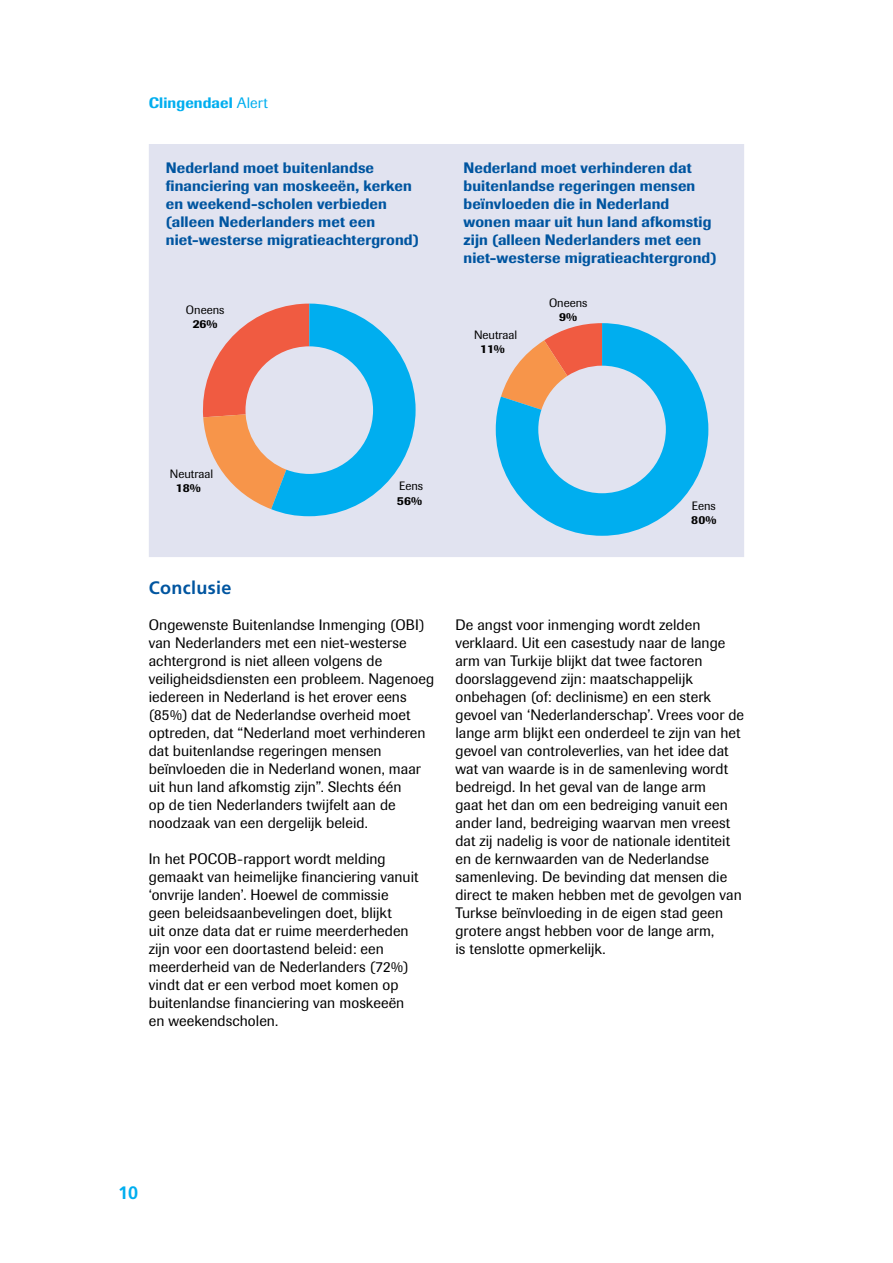
<style>
.page{position:relative;width:893px;height:1263px;background:#fff}
.page>*{position:absolute;margin:0;border:0;box-sizing:border-box;transform-origin:0 0}
.t1{font:700 18px "Frutiger LT Std";letter-spacing:.02em;color:#0055a0}
.t2{font:700 18px "Frutiger LT Std";color:#00aeef}
.P_first{font:15px/18px "Imago";letter-spacing:.005em;color:#000}
.P_H{font:15px/18px "Imago";letter-spacing:.005em;color:#000}
.Caption_F{font:500 15px/18px "Imago";letter-spacing:.01em;color:#0055a0}
.t3{font:500 15px "Imago";letter-spacing:.01em;color:#00aeef}
.t4{font:12px/14.4px "Imago";color:#000;text-align:center}
.s1{font-weight:400}
.s2{font-weight:500}
</style>
<div class="page">
<div style="left:149px;top:144px;width:595px;height:413px;background:#e1e3f0"></div>
<svg style="left:199px;top:304px;width:217px;height:212px;background:#a7bbca"></svg>
<svg style="left:496px;top:323px;width:212px;height:213px;background:#88c3de"></svg>
<p class="t3" style="left:149px;top:94px;width:121px">Clingendael <span class="s1">Alert</span></p>
<p class="Caption_F" style="left:166px;top:159px;width:255px">Nederland moet buitenlandse financiering van moskeeën, kerken en weekend-scholen verbieden (alleen Nederlanders met een niet‑westerse migratieachtergrond)</p>
<p class="t4" style="left:186px;top:302px;width:40px">Oneens<br><span class="s2">26%</span></p>
<p class="Caption_F" style="left:463px;top:159px;width:255px">Nederland moet verhinderen dat buitenlandse regeringen mensen beïnvloeden die in Nederland wonen maar uit hun land afkomstig zijn (alleen Nederlanders met een niet‑westerse migratieachtergrond)</p>
<p class="t4" style="left:549px;top:295px;width:40px">Oneens<br><span class="s2">9%</span></p>
<p class="t4" style="left:474px;top:327px;width:45px">Neutraal<br><span class="s2">11%</span></p>
<p class="t4" style="left:170px;top:466px;width:45px">Neutraal<br><span class="s2">18%</span></p>
<p class="t4" style="left:397px;top:479px;width:28px;text-align:left">Eens<br><span class="s2">56%</span></p>
<p class="t4" style="left:691px;top:498px;width:27px;text-align:left">Eens<br><span class="s2">80%</span></p>
<h2 class="t1" style="left:149px;top:577px;width:84px">Conclusie</h2>
<p class="P_H" style="left:149px;top:616px;width:287px">Ongewenste Buitenlandse Inmenging (OBI) van Nederlanders met een niet-westerse achtergrond is niet alleen volgens de veiligheidsdiensten een probleem. Nagenoeg iedereen in Nederland is het erover eens (85%) dat de Nederlandse overheid moet optreden, dat “Nederland moet verhinderen dat buitenlandse regeringen mensen beïnvloeden die in Nederland wonen, maar uit hun land afkomstig zijn”. Slechts één<br>op de tien Nederlanders twijfelt aan de noodzaak van een dergelijk beleid.</p>
<p class="P_first" style="left:149px;top:850px;width:271px">In het POCOB-rapport wordt melding gemaakt van heimelijke financiering vanuit ‘onvrije landen’. Hoewel de commissie geen beleidsaanbevelingen doet, blijkt<br>uit onze data dat er ruime meerderheden zijn voor een doortastend beleid: een meerderheid van de Nederlanders (72%) vindt dat er een verbod moet komen op buitenlandse financiering van moskeeën en weekendscholen.</p>
<p class="P_first" style="left:455px;top:616px;width:290px">De angst voor inmenging wordt zelden verklaard. Uit een casestudy naar de lange arm van Turkije blijkt dat twee factoren doorslaggevend zijn: maatschappelijk onbehagen (of: declinisme) en een sterk gevoel van ‘Nederlanderschap’. Vrees voor de lange arm blijkt een onderdeel te zijn van het gevoel van controleverlies, van het idee dat wat van waarde is in de samenleving wordt bedreigd. In het geval van de lange arm<br>gaat het dan om een bedreiging vanuit een ander land, bedreiging waarvan men vreest dat zij nadelig is voor de nationale identiteit en de kernwaarden van de Nederlandse samenleving. De bevinding dat mensen die direct te maken hebben met de gevolgen van Turkse beïnvloeding in de eigen stad geen grotere angst hebben voor de lange arm,<br>is tenslotte opmerkelijk.</p>
<p class="t2" style="left:118px;top:1182px;width:22px">10</p>
</div>
